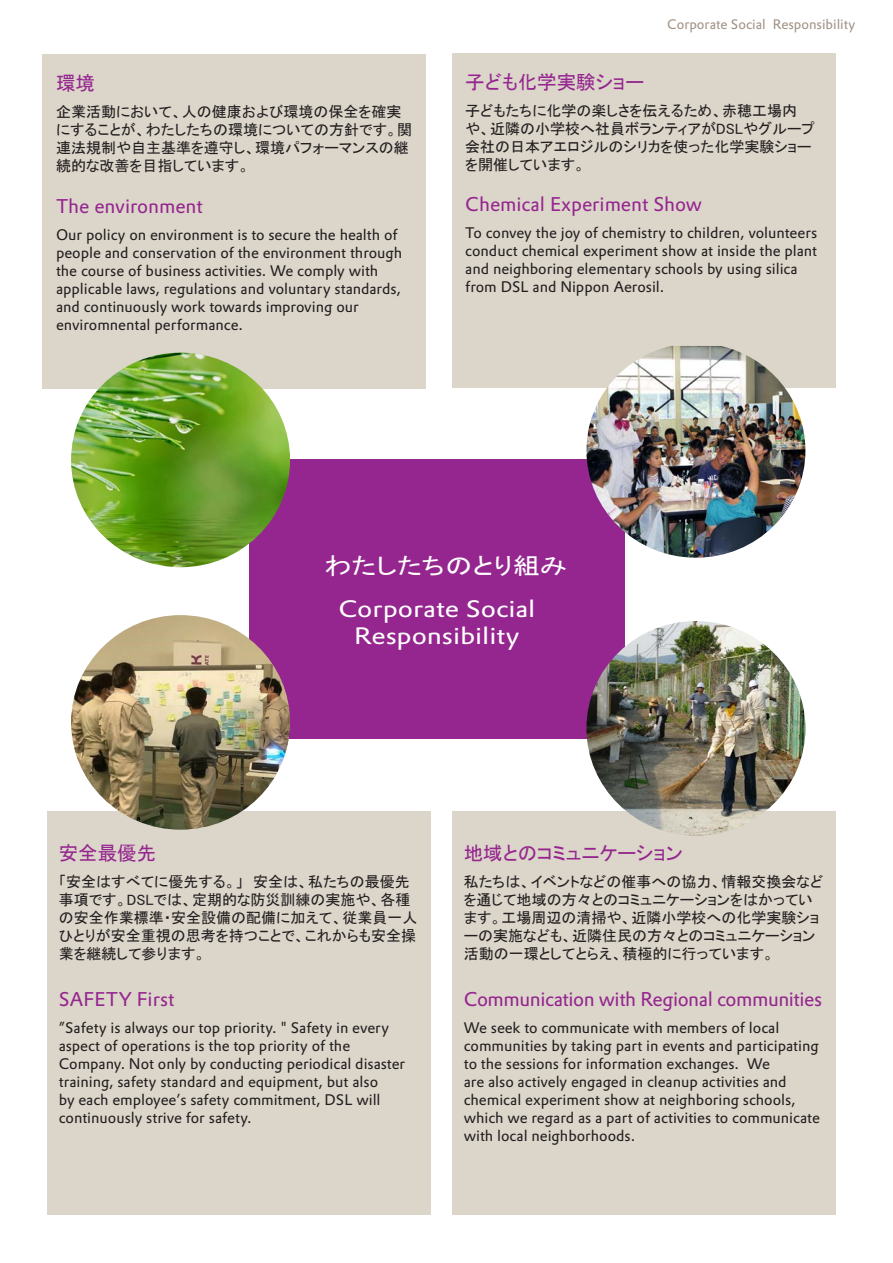
<style>
.page{position:relative;width:893px;height:1263px;background:#fff}
.page>*{position:absolute;margin:0;border:0;box-sizing:border-box;transform-origin:0 0}
.t1{font:23.25px/27px "Evonik Prokyon";color:#fff;text-align:center;scale:1.16 1}
.t2{font:23.25px "MS P Gothic";color:#fff;scale:1.16 1}
.t3{font:19.5px "Evonik Prokyon";letter-spacing:-.01em;color:#95268f}
.t4{font:19.5px "MS P Gothic";color:#95268f}
.t5{font:15px/18px "Evonik Prokyon";color:#231f20}
.t6{font:15px/18px "MS P Gothic";color:#231f20}
.t7{font:13.5px "Evonik Prokyon";color:#a09386}
</style>
<div class="page">
<div style="left:249px;top:459px;width:375px;height:279px;background:#95268f"></div>
<div style="left:452px;top:811px;width:384px;height:404px;background:#dcd6ca"></div>
<div style="left:452px;top:53px;width:384px;height:335px;background:#dcd6ca"></div>
<div style="left:43px;top:54px;width:383px;height:335px;background:#dcd6ca"></div>
<div style="left:47px;top:811px;width:384px;height:404px;background:#dcd6ca"></div>
<img style="left:71px;top:615px;width:219px;height:215px">
<img style="left:586px;top:346px;width:219px;height:212px">
<img style="left:71px;top:353px;width:219px;height:214px">
<img style="left:586px;top:621px;width:219px;height:215px">
<p class="t4" style="left:56px;top:73px;width:40px">環境</p>
<p class="t6" style="left:56px;top:103px;width:357px">企業活動において、人の健康および環境の保全を確実にすることが、わたしたちの環境についての方針です。関連法規制や自主基準を遵守し、環境パフォーマンスの継続的な改善を目指しています。</p>
<p class="t3" style="left:56px;top:191px;width:148px">The environment</p>
<p class="t5" style="left:56px;top:224px;width:348px">Our policy on environment is to secure the health of people and conservation of the environment through the course of business activities. We comply with applicable laws, regulations and voluntary standards, and continuously work towards improving our enviromnental performance.</p>
<p class="t7" style="left:667px;top:14px;width:190px">Corporate Social Responsibility</p>
<p class="t4" style="left:465px;top:72px;width:180px">子ども化学実験ショー</p>
<p class="t6" style="left:465px;top:101px;width:351px">子どもたちに化学の楽しさを伝えるため、赤穂工場内や、近隣の小学校へ社員ボランティアがDSLやグループ会社の日本アエロジルのシリカを使った化学実験ショーを開催しています。</p>
<p class="t3" style="left:465px;top:189px;width:238px">Chemical Experiment Show</p>
<p class="t5" style="left:465px;top:223px;width:353px">To convey the joy of chemistry to children, volunteers conduct chemical experiment show at inside the plant and neighboring elementary schools by using silica from DSL and Nippon Aerosil.</p>
<p class="t2" style="left:307px;top:554px;width:226px">　わたしたちのとり組み</p>
<p class="t1" style="left:338px;top:593px;width:171px">Corporate　Social<br>Responsibility</p>
<p class="t4" style="left:59px;top:843px;width:99px">安全最優先</p>
<p class="t6" style="left:59px;top:873px;width:360px">「安全はすべてに優先する。」　安全は、私たちの最優先事項です。DSLでは、定期的な防災訓練の実施や、各種の安全作業標準・安全設備の配備に加えて、従業員一人ひとりが安全重視の思考を持つことで、これからも安全操業を継続して参ります。</p>
<p class="t3" style="left:59px;top:984px;width:117px">SAFETY First</p>
<p class="t5" style="left:59px;top:1018px;width:348px">”Safety is always our top priority. " Safety in every aspect of operations is the top priority of the Company. Not only by conducting periodical disaster training, safety standard and equipment, but also<br>by each employee’s safety commitment, DSL will continuously strive for safety.</p>
<p class="t4" style="left:464px;top:843px;width:221px">地域とのコミュニケーション</p>
<p class="t6" style="left:464px;top:873px;width:361px">私たちは、イベントなどの催事への協力、情報交換会などを通じて地域の方々とのコミュニケーションをはかっています。工場周辺の清掃や、近隣小学校への化学実験ショーの実施なども、近隣住民の方々とのコミュニケーション活動の一環としてとらえ、積極的に行っています。</p>
<p class="t3" style="left:464px;top:984px;width:360px">Communication with Regional communities</p>
<p class="t5" style="left:464px;top:1018px;width:358px">We seek to communicate with members of local communities by taking part in events and participating to the sessions for information exchanges. We<br>are also actively engaged in cleanup activities and chemical experiment show at neighboring schools, which we regard as a part of activities to communicate with local neighborhoods.</p>
</div>
